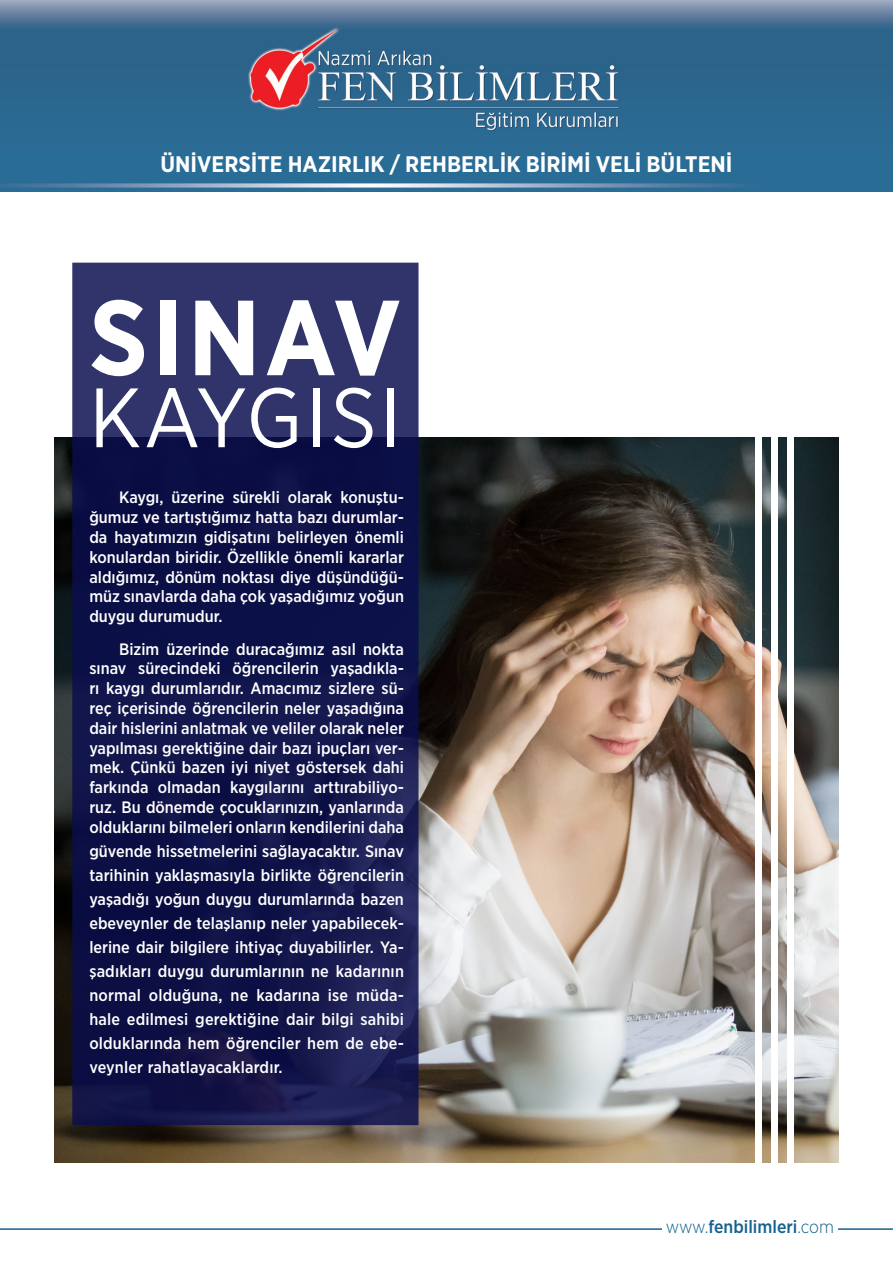
<style>
.page{position:relative;width:893px;height:1263px;background:#fff}
.page>*{position:absolute;margin:0;border:0;box-sizing:border-box;transform-origin:0 0}
.t1{font:700 106.5px "Gotham Narrow";letter-spacing:.04em;color:#fff}
.t2{font:84px "Gotham Narrow";letter-spacing:.035em;color:#fff}
.t3{font:700 22.5px "Gotham Narrow";color:#fff}
.t4{font:500 18px "Gotham Narrow";color:#15628e}
.t5{font:500 16.5px/19.8px "Gotham Narrow";color:#fff;text-align:justify}
.s1{font-weight:300}
</style>
<div class="page">
<hr style="left:0;top:1228px;width:893px;height:2px;background:#15628e">
<div style="left:662px;top:1219px;width:176px;height:19px;background:#fff"></div>
<img style="left:0;top:0;width:893px;height:191px">
<img style="left:54px;top:438px;width:785px;height:725px">
<svg style="left:72px;top:263px;width:346px;height:862px;background:#161a4f"></svg>
<div style="left:755px;top:218px;width:7px;height:971px;background:#fff"></div>
<div style="left:771px;top:219px;width:7px;height:972px;background:#fff"></div>
<div style="left:787px;top:219px;width:7px;height:972px;background:#fff"></div>
<p class="t3" style="left:160px;top:150px;width:574px">ÜNİVERSİTE HAZIRLIK / REHBERLİK BİRİMİ VELİ BÜLTENİ</p>
<p class="t1" style="left:89px;top:269px;width:313px">SINAV</p>
<p class="t2" style="left:89px;top:366px;width:314px">KAYGISI</p>
<p class="t5" style="left:89px;top:487px;width:316px;text-indent:30px">Kaygı, üzerine sürekli olarak konuştu&shy;ğumuz ve tartıştığımız hatta bazı durumlar&shy;da hayatımızın gidişatını belirleyen önemli konulardan biridir. Özellikle önemli kararlar aldığımız, dönüm noktası diye düşündüğü&shy;müz sınavlarda daha çok yaşadığımız yoğun duygu durumudur.</p>
<p class="t5" style="left:89px;top:639px;width:316px;text-indent:30px">Bizim üzerinde duracağımız asıl nokta sınav sürecindeki öğrencilerin yaşadıkla&shy;rı kaygı durumlarıdır. Amacımız sizlere sü&shy;reç içerisinde öğrencilerin neler yaşadığına dair hislerini anlatmak ve veliler olarak neler yapılması gerektiğine dair bazı ipuçları ver&shy;mek. Çünkü bazen iyi niyet göstersek dahi farkında olmadan kaygılarını arttırabiliyo&shy;ruz. Bu dönemde çocuklarınızın, yanlarında olduklarını bilmeleri onların kendilerini daha</p>
<p class="t5" style="left:89px;top:839px;width:316px;line-height:24px">güvende hissetmelerini sağlayacaktır. Sınav tarihinin yaklaşmasıyla birlikte öğrencilerin yaşadığı yoğun duygu durumlarında bazen ebeveynler de telaşlanıp neler yapabilecek&shy;lerine dair bilgilere ihtiyaç duyabilirler. Ya&shy;şadıkları duygu durumlarının ne kadarının normal olduğuna, ne kadarına ise müda&shy;hale edilmesi gerektiğine dair bilgi sahibi olduklarında hem öğrenciler hem de ebe&shy;veynler rahatlayacaklardır.</p>
<p class="t4" style="left:666px;top:1216px;width:170px"><span class="s1">www.</span>fenbilimleri<span class="s1">.com</span></p>
</div>
